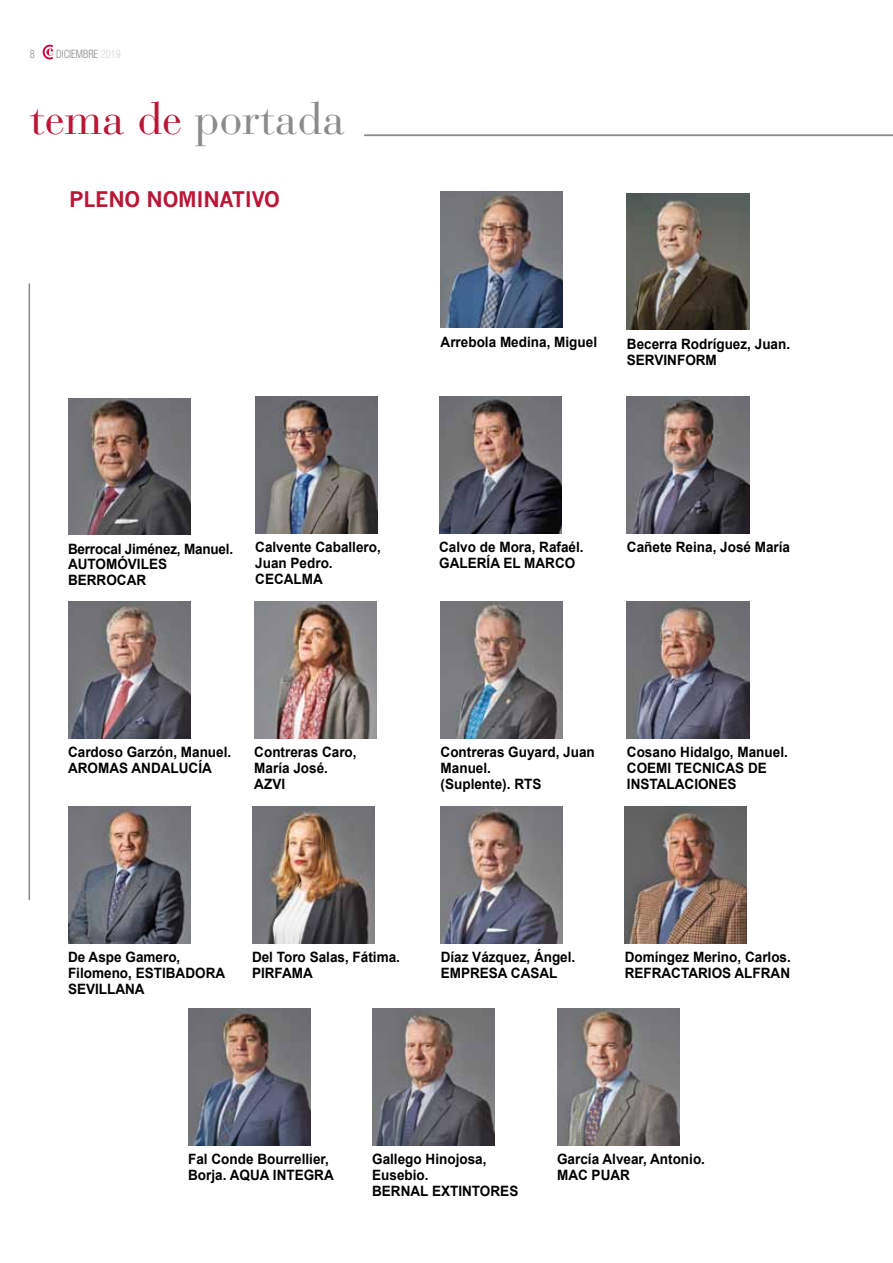
<style>
.page{position:relative;width:893px;height:1263px;background:#fff}
.page>*{position:absolute;margin:0;border:0;box-sizing:border-box;transform-origin:0 0}
.t1{font:45px "Bauer Bodoni";color:#8a8b8c}
.t2{font:700 21px "News Gothic";letter-spacing:-.01em;color:#ba1738}
.t3{font:700 14.25px/15.8px "Arial";color:#000;scale:.95 1}
.t4{font:300 condensed 11.55px "Helvetica Neue";color:#8a8b8c;scale:.91 1}
.s1{color:#d3d3d4}
.s2{color:#ba1738}
</style>
<div class="page">
<svg style="left:43px;top:45px;width:10px;height:14px"></svg>
<hr style="left:29px;top:283px;width:1px;height:617px;background:#8a8b8c">
<hr style="left:364px;top:135px;width:529px;height:1px;background:#8a8b8c">
<img style="left:441px;top:191px;width:122px;height:137px">
<img style="left:68px;top:398px;width:122px;height:137px">
<img style="left:255px;top:396px;width:122px;height:137px">
<img style="left:439px;top:396px;width:122px;height:137px">
<img style="left:627px;top:396px;width:122px;height:137px">
<img style="left:68px;top:602px;width:122px;height:136px">
<img style="left:254px;top:602px;width:122px;height:136px">
<img style="left:627px;top:602px;width:122px;height:136px">
<img style="left:68px;top:807px;width:122px;height:136px">
<img style="left:252px;top:807px;width:122px;height:136px">
<img style="left:441px;top:807px;width:122px;height:136px">
<img style="left:625px;top:807px;width:122px;height:136px">
<img style="left:188px;top:1009px;width:122px;height:136px">
<img style="left:372px;top:1009px;width:122px;height:136px">
<img style="left:557px;top:1009px;width:122px;height:136px">
<img style="left:627px;top:193px;width:122px;height:137px">
<img style="left:441px;top:602px;width:122px;height:136px">
<p class="t4" style="left:30px;top:47px;width:7px">8</p>
<p class="t4" style="left:56px;top:47px;width:73px">DICIEMBRE <span class="s1">2019</span></p>
<h1 class="t1" style="left:30px;top:101px;width:317px"><span class="s2">tema de</span> portada</h1>
<h2 class="t2" style="left:69px;top:191px;width:213px">PLENO NOMINATIVO</h2>
<p class="t3" style="left:441px;top:335px;width:166px">Arrebola Medina, Miguel</p>
<p class="t3" style="left:627px;top:337px;width:173px">Becerra Rodríguez, Juan.<br>SERVINFORM</p>
<p class="t3" style="left:68px;top:542px;width:175px">Berrocal Jiménez, Manuel.<br>AUTOMÓVILES<br>BERROCAR</p>
<p class="t3" style="left:255px;top:540px;width:134px">Calvente Caballero,<br>Juan Pedro.<br>CECALMA</p>
<p class="t3" style="left:439px;top:540px;width:154px">Calvo de Mora, Rafaél.<br>GALERÍA EL MARCO</p>
<p class="t3" style="left:627px;top:540px;width:173px">Cañete Reina, José María</p>
<p class="t3" style="left:68px;top:746px;width:173px">Cardoso Garzón, Manuel.<br>AROMAS ANDALUCÍA</p>
<p class="t3" style="left:254px;top:746px;width:109px">Contreras Caro,<br>María José.<br>AZVI</p>
<p class="t3" style="left:627px;top:746px;width:171px">Cosano Hidalgo, Manuel.<br>COEMI TECNICAS DE<br>INSTALACIONES</p>
<p class="t3" style="left:441px;top:746px;width:164px">Contreras Guyard, Juan<br>Manuel.<br>(Suplente). RTS</p>
<p class="t3" style="left:68px;top:951px;width:167px">De Aspe Gamero,<br>Filomeno, ESTIBADORA<br>SEVILLANA</p>
<p class="t3" style="left:252px;top:951px;width:157px">Del Toro Salas, Fátima.<br>PIRFAMA</p>
<p class="t3" style="left:441px;top:951px;width:143px">Díaz Vázquez, Ángel.<br>EMPRESA CASAL</p>
<p class="t3" style="left:625px;top:951px;width:176px">Domíngez Merino, Carlos.<br>REFRACTARIOS ALFRAN</p>
<p class="t3" style="left:188px;top:1153px;width:155px">Fal Conde Bourrellier,<br>Borja. AQUA INTEGRA</p>
<p class="t3" style="left:372px;top:1153px;width:155px">Gallego Hinojosa,<br>Eusebio.<br>BERNAL EXTINTORES</p>
<p class="t3" style="left:557px;top:1153px;width:157px">García Alvear, Antonio.<br>MAC PUAR</p>
</div>
